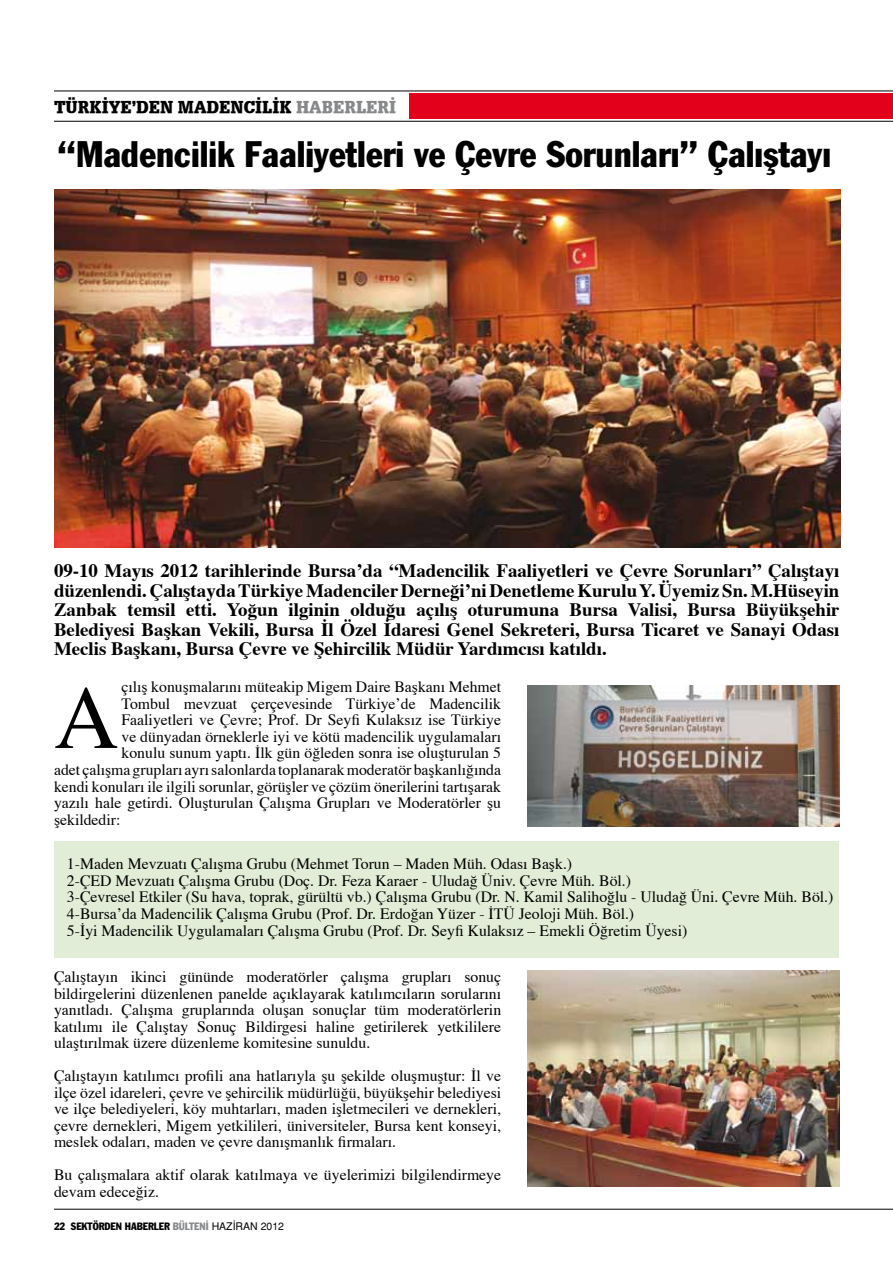
<style>
.page{position:relative;width:893px;height:1263px;background:#fff}
.page>*{position:absolute;margin:0;border:0;box-sizing:border-box;transform-origin:0 0}
.t1{font:89.7px "Times";color:#000}
.t2{font:condensed 36.3px "Franklin Gothic Std";color:#000}
.t3{font:700 18.9px/19.5px "Times";color:#000;text-align:justify}
.t4{font:18px "URW Egyptienne T Ext Nar X Bold";color:#000}
.t5{font:15.75px/16.5px "Times";color:#000;text-align:justify}
.t6{font:condensed 10.5px "Franklin Gothic Std";color:#000}
.s1{color:#87888a}
.s2{font-family:"Helvetica Normal Tr";font-stretch:normal}
</style>
<div class="page">
<hr style="left:54px;top:91px;width:839px;height:1px;background:#000">
<hr style="left:54px;top:121px;width:839px;height:1px;background:#000">
<div style="left:410px;top:93px;width:483px;height:26px;background:#e2001a"></div>
<hr style="left:54px;top:1209px;width:839px;height:1px;background:#000">
<div style="left:54px;top:841px;width:785px;height:117px;background:#e2edd7"></div>
<img style="left:54px;top:190px;width:787px;height:357px">
<img style="left:528px;top:685px;width:311px;height:141px">
<img style="left:528px;top:970px;width:311px;height:217px">
<p class="t4" style="left:54px;top:94px;width:344px">TÜRKİYE’DEN MADENCİLİK <span class="s1">HABERLERİ</span></p>
<h2 class="t2" style="left:57px;top:131px;width:775px">“Madencilik Faaliyetleri ve Çevre Sorunları” Çalıştayı</h2>
<p class="t3" style="left:54px;top:562px;width:787px">09-10 Mayıs 2012 tarihlerinde Bursa’da “Madencilik Faaliyetleri ve Çevre Sorunları” Çalıştayı düzenlendi. Çalıştayda Türkiye Madenciler Derneği’ni Denetleme Kurulu Y. Üyemiz Sn. M.Hüseyin Zanbak temsil etti. Yoğun ilginin olduğu açılış oturumuna Bursa Valisi, Bursa Büyükşehir Belediyesi Başkan Vekili, Bursa İl Özel İdaresi Genel Sekreteri, Bursa Ticaret ve Sanayi Odası Meclis Başkanı, Bursa Çevre ve Şehircilik Müdür Yardımcısı katıldı.</p>
<h1 class="t1" style="left:54px;top:661px;width:66px">A</h1>
<p class="t5" style="left:122px;top:680px;width:381px">çılış konuşmalarını müteakip Migem Daire Başkanı Mehmet</p>
<p class="t5" style="left:122px;top:696px;width:381px">Tombul mevzuat çerçevesinde Türkiye’de Madencilik</p>
<p class="t5" style="left:122px;top:713px;width:381px">Faaliyetleri ve Çevre; Prof. Dr Seyfi Kulaksız ise Türkiye</p>
<p class="t5" style="left:122px;top:729px;width:381px">ve dünyadan örneklerle iyi ve kötü madencilik uygulamaları</p>
<p class="t5" style="left:122px;top:746px;width:381px">konulu sunum yaptı. İlk gün öğleden sonra ise oluşturulan 5</p>
<p class="t5" style="left:54px;top:762px;width:449px">adet çalışma grupları ayrı salonlarda toplanarak moderatör başkanlığında</p>
<p class="t5" style="left:54px;top:779px;width:449px">kendi konuları ile ilgili sorunlar, görüşler ve çözüm önerilerini tartışarak</p>
<p class="t5" style="left:54px;top:795px;width:449px">yazılı hale getirdi. Oluşturulan Çalışma Grupları ve Moderatörler şu</p>
<p class="t5" style="left:54px;top:812px;width:68px">şekildedir:</p>
<p class="t5" style="left:67px;top:857px;width:768px;text-align:left">1-Maden Mevzuatı Çalışma Grubu (Mehmet Torun – Maden Müh. Odası Başk.)<br>2-ÇED Mevzuatı Çalışma Grubu (Doç. Dr. Feza Karaer - Uludağ Üniv. Çevre Müh. Böl.)<br>3-Çevresel Etkiler (Su hava, toprak, gürültü vb.) Çalışma Grubu (Dr. N. Kamil Salihoğlu - Uludağ Üni. Çevre Müh. Böl.)<br>4-Bursa’da Madencilik Çalışma Grubu (Prof. Dr. Erdoğan Yüzer - İTÜ Jeoloji Müh. Böl.)<br>5-İyi Madencilik Uygulamaları Çalışma Grubu (Prof. Dr. Seyfi Kulaksız – Emekli Öğretim Üyesi)</p>
<p class="t5" style="left:54px;top:969px;width:449px">Çalıştayın ikinci gününde moderatörler çalışma grupları sonuç bildirgelerini düzenlenen panelde açıklayarak katılımcıların sorularını yanıtladı. Çalışma gruplarında oluşan sonuçlar tüm moderatörlerin katılımı ile Çalıştay Sonuç Bildirgesi haline getirilerek yetkililere ulaştırılmak üzere düzenleme komitesine sunuldu.</p>
<p class="t5" style="left:54px;top:1068px;width:449px">Çalıştayın katılımcı profili ana hatlarıyla şu şekilde oluşmuştur: İl ve ilçe özel idareleri, çevre ve şehircilik müdürlüğü, büyükşehir belediyesi ve ilçe belediyeleri, köy muhtarları, maden işletmecileri ve dernekleri, çevre dernekleri, Migem yetkilileri, üniversiteler, Bursa kent konseyi, meslek odaları, maden ve çevre danışmanlık firmaları.</p>
<p class="t5" style="left:54px;top:1167px;width:449px">Bu çalışmalara aktif olarak katılmaya ve üyelerimizi bilgilendirmeye devam edeceğiz.</p>
<p class="t6" style="left:54px;top:1219px;width:232px">22 SEKTÖRDEN HABERLER <span class="s1">BÜLTENİ</span> <span class="s2">HAZİRAN 2012</span></p>
</div>
